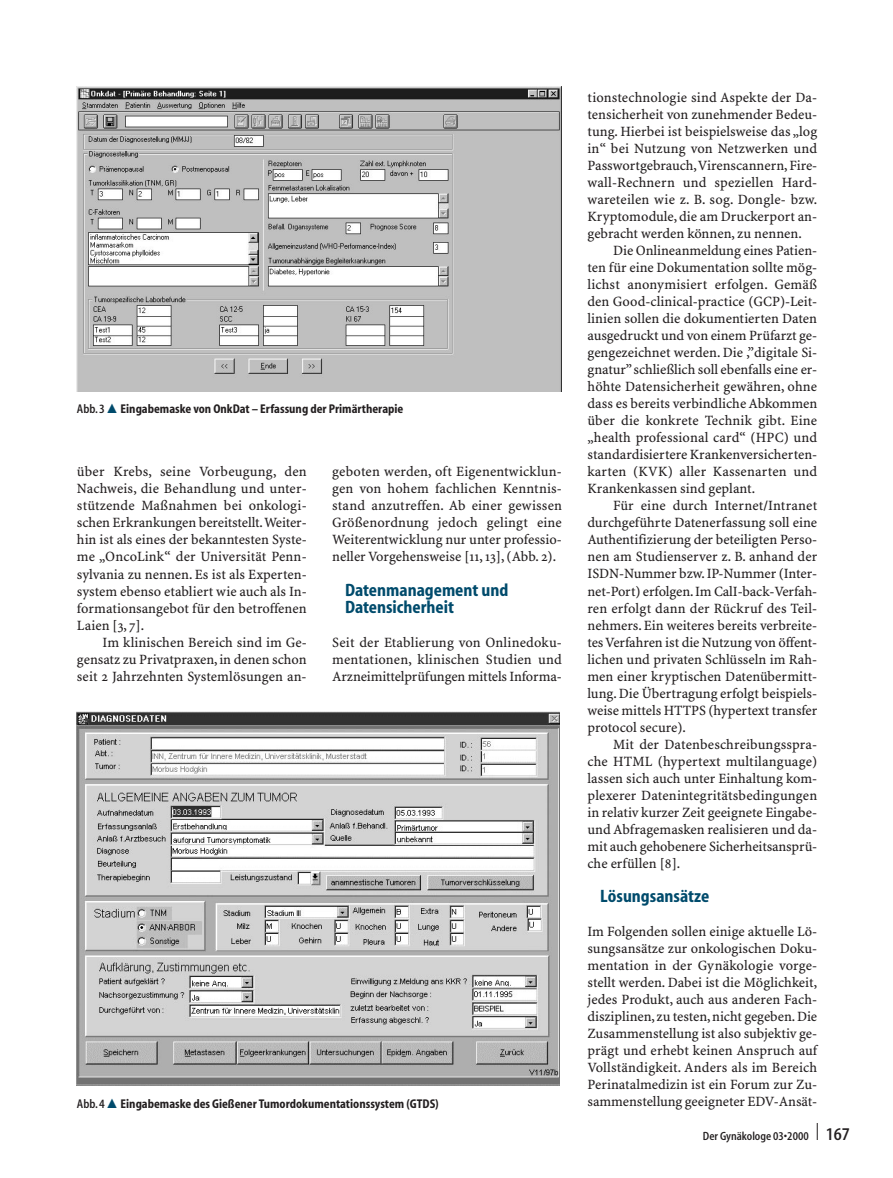
<style>
.page{position:relative;width:893px;height:1178px;background:#fff}
.page>*{position:absolute;margin:0;border:0;box-sizing:border-box;transform-origin:0 0}
.t1{font:18px/17px "Myriad MM 700 400";color:#004b6c}
.t2{font:14.25px/17px "S Minion Plus";color:#231f20;text-align:justify}
.t3{font:12.75px "Myriad MM 700 400";color:#231f20}
.t4{font:12px "Myriad MM 530 400";color:#231f20}
.s1{font-family:"Myriad MM 530 400"}
.s2{font-size:18px}
</style>
<div class="page">
<svg style="left:817px;top:1123px;width:1px;height:17px"></svg>
<img style="left:77px;top:86px;width:485px;height:305px">
<img style="left:77px;top:711px;width:482px;height:374px">
<p class="t3" style="left:77px;top:404px;width:328px"><span class="s1">Abb.3</span> Eingabemaske von OnkDat – Erfassung der Primärtherapie</p>
<p class="t2" style="left:77px;top:464px;width:231px">über Krebs, seine Vorbeugung, den Nachweis, die Behandlung und unter&shy;stützende Maßnahmen bei onkologi&shy;schen Erkrankungen bereitstellt.Weiter&shy;hin ist als eines der bekanntesten Syste&shy;me „OncoLink“ der Universität Penn&shy;sylvania zu nennen. Es ist als Experten&shy;system ebenso etabliert wie auch als In&shy;formationsangebot für den betroffenen Laien [3, 7].</p>
<p class="t2" style="left:77px;top:634px;width:231px;text-indent:26px">Im klinischen Bereich sind im Ge&shy;gensatz zu Privatpraxen, in denen schon seit 2 Jahrzehnten Systemlösungen an-</p>
<p class="t2" style="left:332px;top:464px;width:231px">geboten werden, oft Eigenentwicklun&shy;gen von hohem fachlichen Kenntnis&shy;stand anzutreffen. Ab einer gewissen Größenordnung jedoch gelingt eine Weiterentwicklung nur unter professio&shy;neller Vorgehensweise [11, 13], (Abb. 2).</p>
<p class="t1" style="left:345px;top:582px;width:165px">Datenmanagement und<br>Datensicherheit</p>
<p class="t2" style="left:332px;top:634px;width:231px">Seit der Etablierung von Onlinedoku&shy;mentationen, klinischen Studien und Arzneimittelprüfungen mittels Informa-</p>
<p class="t3" style="left:77px;top:1099px;width:363px"><span class="s1">Abb.4</span> Eingabemaske des Gießener Tumordokumentationssystem (GTDS)</p>
<p class="t2" style="left:587px;top:90px;width:231px">tionstechnologie sind Aspekte der Da&shy;tensicherheit von zunehmender Bedeu&shy;tung. Hierbei ist beispielsweise das „log in“ bei Nutzung von Netzwerken und Passwortgebrauch,Virenscannern, Fire&shy;wall-Rechnern und speziellen Hard&shy;wareteilen wie z. B. sog. Dongle- bzw.<br>Kryptomodule, die am Druckerport an&shy;gebracht werden können, zu nennen.</p>
<p class="t2" style="left:587px;top:243px;width:231px;text-indent:26px">Die Onlineanmeldung eines Patien&shy;ten für eine Dokumentation sollte mög&shy;lichst anonymisiert erfolgen. Gemäß den Good-clinical-practice (GCP)-Leit&shy;linien sollen die dokumentierten Daten ausgedruckt und von einem Prüfarzt ge&shy;gengezeichnet werden. Die ,”digitale Si&shy;gnatur”schließlich soll ebenfalls eine er&shy;höhte Datensicherheit gewähren, ohne dass es bereits verbindliche Abkommen über die konkrete Technik gibt. Eine „health professional card“ (HPC) und standardisiertere Krankenversicherten&shy;karten (KVK) aller Kassenarten und Krankenkassen sind geplant.</p>
<p class="t2" style="left:587px;top:498px;width:231px;text-indent:26px">Für eine durch Internet/Intranet durchgeführte Datenerfassung soll eine Authentifizierung der beteiligten Perso&shy;nen am Studienserver z. B. anhand der ISDN-Nummer bzw. IP-Nummer (Inter&shy;net-Port) erfolgen.Im CalI-back-Verfah&shy;ren erfolgt dann der Rückruf des Teil&shy;nehmers. Ein weiteres bereits verbreite&shy;tes Verfahren ist die Nutzung von öffent&shy;lichen und privaten Schlüsseln im Rah&shy;men einer kryptischen Datenübermitt&shy;lung. Die Übertragung erfolgt beispiels&shy;weise mittels HTTPS (hypertext transfer protocol secure).</p>
<p class="t2" style="left:587px;top:736px;width:231px;text-indent:26px">Mit der Datenbeschreibungsspra&shy;che HTML (hypertext multilanguage) lassen sich auch unter Einhaltung kom&shy;plexerer Datenintegritätsbedingungen in relativ kurzer Zeit geeignete Eingabe&shy;und Abfragemasken realisieren und da&shy;mit auch gehobenere Sicherheitsansprü&shy;che erfüllen [8].</p>
<p class="t1" style="left:600px;top:888px;width:110px">Lösungsansätze</p>
<p class="t2" style="left:587px;top:923px;width:231px">Im Folgenden sollen einige aktuelle Lö&shy;sungsansätze zur onkologischen Doku&shy;mentation in der Gynäkologie vorge&shy;stellt werden. Dabei ist die Möglichkeit, jedes Produkt, auch aus anderen Fach&shy;disziplinen, zu testen, nicht gegeben. Die Zusammenstellung ist also subjektiv ge&shy;prägt und erhebt keinen Anspruch auf Vollständigkeit. Anders als im Bereich Perinatalmedizin ist ein Forum zur Zu&shy;sammenstellung geeigneter EDV-Ansät-</p>
<p class="t4" style="left:703px;top:1131px;width:148px">Der Gynäkologe 03•2000 <span class="s2">167</span></p>
</div>
